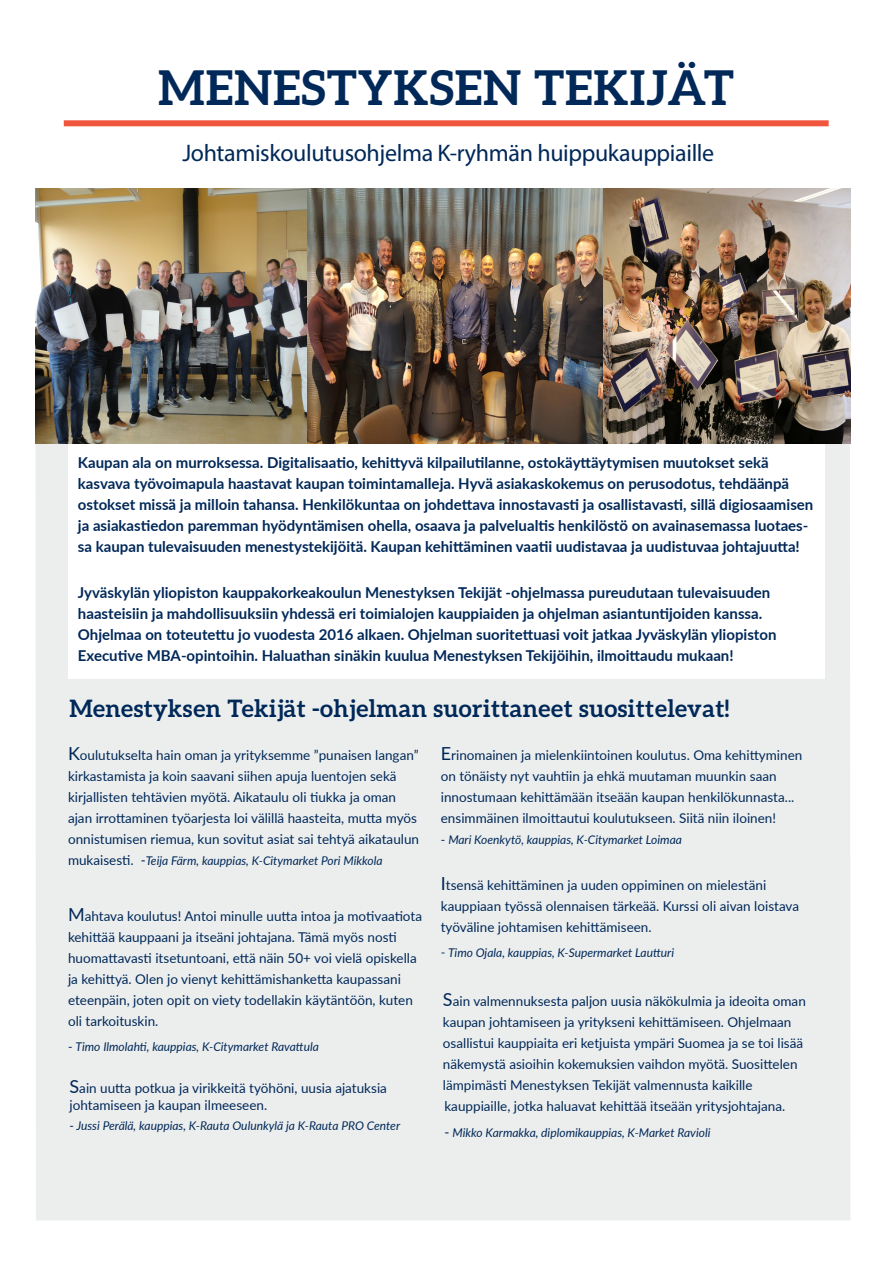
<style>
.page{position:relative;width:893px;height:1263px;background:#fff}
.page>*{position:absolute;margin:0;border:0;box-sizing:border-box;transform-origin:0 0}
.Iso_otsikko{font:700 48px "Aleo";letter-spacing:.015em;color:#002858}
.Harmaan_laatikon_ots{font:700 24px "Aleo";letter-spacing:.015em;color:#002858}
.Pääotsikon_alaotsikk{font:24px "Myriad Pro";letter-spacing:-.015em;color:#002858}
.leipäteksti{font:700 15px/21px "Lato";color:#002858}
.leipäteksti-2{font:13.5px/21px "Lato";color:#002858}
.leipäteksti-3{font:italic 12px "Lato";color:#002858}
.s1{font-size:18px}
.s2{font-style:normal;font-size:13.5px}
.s3{font-style:normal}
.s4{font-size:13.5px}
</style>
<div class="page">
<div style="left:35px;top:443px;width:815px;height:777px;background:#eceeee"></div>
<div style="left:64px;top:120px;width:765px;height:6px;background:#f0553e"></div>
<div style="left:68px;top:443px;width:757px;height:235px;background:#fff"></div>
<img style="left:602px;top:189px;width:248px;height:254px">
<img style="left:35px;top:189px;width:273px;height:254px">
<img style="left:308px;top:189px;width:294px;height:254px">
<p class="Iso_otsikko" style="left:158px;top:60px;width:577px">MENESTYKSEN TEKIJÄT</p>
<p class="Pääotsikon_alaotsikk" style="left:182px;top:138px;width:533px">Johtamiskoulutusohjelma K-ryhmän huippukauppiaille</p>
<p class="leipäteksti" style="left:78px;top:451px;width:737px">Kaupan ala on murroksessa. Digitalisaatio, kehittyvä kilpailutilanne, ostokäyttäytymisen muutokset sekä kasvava työvoimapula haastavat kaupan toimintamalleja. Hyvä asiakaskokemus on perusodotus, tehdäänpä ostokset missä ja milloin tahansa. Henkilökuntaa on johdettava innostavasti ja osallistavasti, sillä digiosaamisen ja asiakastiedon paremman hyödyntämisen ohella, osaava ja palvelualtis henkilöstö on avainasemassa luotaes&shy;sa kaupan tulevaisuuden menestystekijöitä. Kaupan kehittäminen vaatii uudistavaa ja uudistuvaa johtajuutta!</p>
<p class="leipäteksti" style="left:78px;top:581px;width:700px">Jyväskylän yliopiston kauppakorkeakoulun Menestyksen Tekijät -ohjelmassa pureudutaan tulevaisuuden haasteisiin ja mahdollisuuksiin yhdessä eri toimialojen kauppiaiden ja ohjelman asiantuntijoiden kanssa.<br>Ohjelmaa on toteutettu jo vuodesta 2016 alkaen. Ohjelman suoritettuasi voit jatkaa Jyväskylän yliopiston Executive MBA-opintoihin. Haluathan sinäkin kuulua Menestyksen Tekijöihin, ilmoittaudu mukaan!</p>
<p class="Harmaan_laatikon_ots" style="left:69px;top:694px;width:661px">Menestyksen Tekijät -ohjelman suorittaneet suosittelevat!</p>
<p class="leipäteksti-2" style="left:68px;top:744px;width:353px"><span class="s1">K</span>oulutukselta hain oman ja yrityksemme ”punaisen langan” kirkastamista ja koin saavani siihen apuja luentojen sekä kirjallisten tehtävien myötä. Aikataulu oli tiukka ja oman ajan irrottaminen työarjesta loi välillä haasteita, mutta myös onnistumisen riemua, kun sovitut asiat sai tehtyä aikataulun</p>
<p class="leipäteksti-3" style="left:68px;top:852px;width:316px"><span class="s2">mukaisesti. -</span>Teija Färm, kauppias, K-Citymarket Pori Mikkola</p>
<p class="leipäteksti-2" style="left:68px;top:905px;width:355px"><span class="s1">M</span>ahtava koulutus! Antoi minulle uutta intoa ja motivaatiota kehittää kauppaani ja itseäni johtajana. Tämä myös nosti huomattavasti itsetuntoani, että näin 50+ voi vielä opiskella ja kehittyä. Olen jo vienyt kehittämishanketta kaupassani eteenpäin, joten opit on viety todellakin käytäntöön, kuten oli tarkoituskin.</p>
<p class="leipäteksti-3" style="left:68px;top:1038px;width:252px"><span class="s3">-</span> Timo Ilmolahti, kauppias, K-Citymarket Ravattula</p>
<p class="leipäteksti-2" style="left:70px;top:1079px;width:319px;line-height:16.5px"><span class="s1">S</span>ain uutta potkua ja virikkeitä työhöni, uusia ajatuksia johtamiseen ja kaupan ilmeeseen.</p>
<p class="leipäteksti-3" style="left:70px;top:1117px;width:332px"><span class="s3">-</span> Jussi Perälä, kauppias, K-Rauta Oulunkylä ja K-Rauta PRO Center</p>
<p class="leipäteksti-2" style="left:441px;top:744px;width:363px"><span class="s1">E</span>rinomainen ja mielenkiintoinen koulutus. Oma kehittyminen on tönäisty nyt vauhtiin ja ehkä muutaman muunkin saan innostumaan kehittämään itseään kaupan henkilökunnasta... ensimmäinen ilmoittautui koulutukseen. Siitä niin iloinen!</p>
<p class="leipäteksti-3" style="left:441px;top:831px;width:243px"><span class="s3">-</span> Mari Koenkytö, kauppias, K-Citymarket Loimaa</p>
<p class="leipäteksti-2" style="left:441px;top:874px;width:360px"><span class="s1">I</span>tsensä kehittäminen ja uuden oppiminen on mielestäni kauppiaan työssä olennaisen tärkeää. Kurssi oli aivan loistava työväline johtamisen kehittämiseen.</p>
<p class="leipäteksti-3" style="left:441px;top:944px;width:235px"><span class="s4">-</span> Timo Ojala, kauppias, K-Supermarket Lautturi</p>
<p class="leipäteksti-2" style="left:443px;top:990px;width:364px"><span class="s1">S</span>ain valmennuksesta paljon uusia näkökulmia ja ideoita oman kaupan johtamiseen ja yritykseni kehittämiseen. Ohjelmaan osallistui kauppiaita eri ketjuista ympäri Suomea ja se toi lisää näkemystä asioihin kokemuksien vaihdon myötä. Suosittelen lämpimästi Menestyksen Tekijät valmennusta kaikille kauppiaille, jotka haluavat kehittää itseään yritysjohtajana.</p>
<p class="leipäteksti-3" style="left:444px;top:1124px;width:267px"><span class="s2">-</span> Mikko Karmakka, diplomikauppias, K-Market Ravioli</p>
</div>
